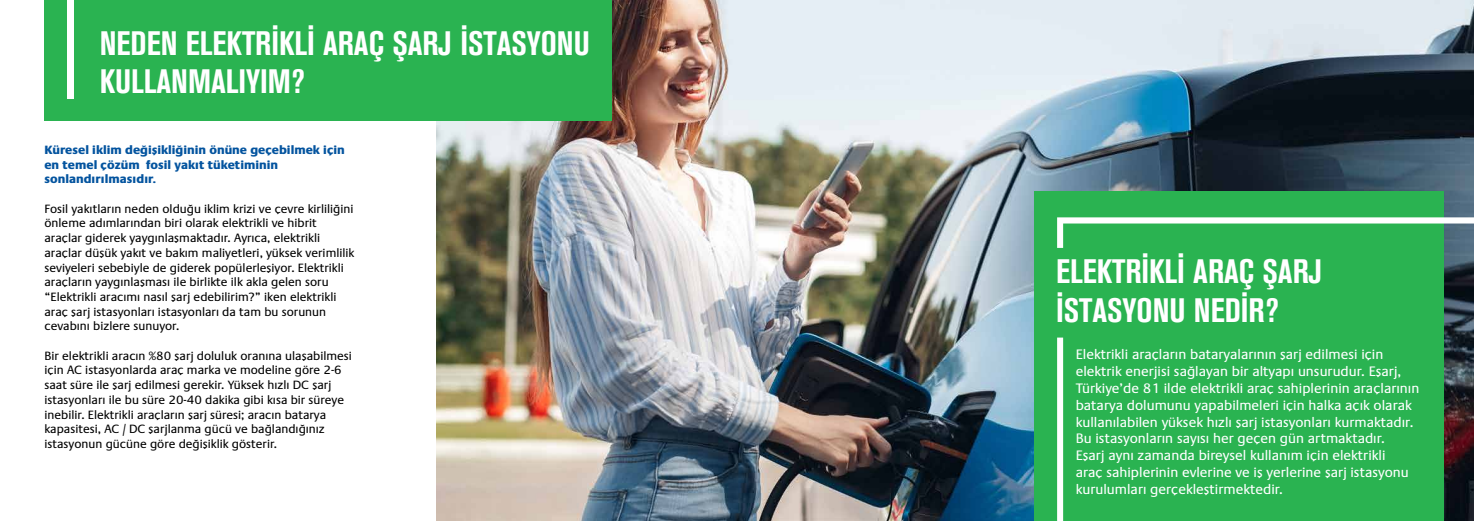
<style>
.page{position:relative;width:1474px;height:521px;background:#fff}
.page>*{position:absolute;margin:0;border:0;box-sizing:border-box;transform-origin:0 0}
.t1{font:33.6px/38.5px "Akzidenz Grotesk BE Bol Cn Ti";color:#fff}
.t2{font:14px/16.8px "Praxis Com";color:#fff}
.t3{font:12.25px/14.7px "Praxis Com";color:#000}
.t4{font:800 12.25px/14.7px "Praxis Com";color:#04549f}
</style>
<div class="page">
<img style="left:437px;top:0;width:1036px;height:521px">
<div style="left:44px;top:0;width:568px;height:120px;background:#2ab351"></div>
<div style="left:68px;top:0;width:6px;height:98px;background:#fff"></div>
<div style="left:1034px;top:191px;width:410px;height:330px;background:#2ab351"></div>
<svg style="left:1057px;top:217px;width:416px;height:304px"></svg>
<h1 class="t1" style="left:100px;top:24px;width:491px">NEDEN ELEKTRİKLİ ARAÇ ŞARJ İSTASYONU<br>KULLANMALIYIM?</h1>
<p class="t4" style="left:44px;top:142px;width:302px">Küresel iklim değişikliğinin önüne geçebilmek için en temel çözüm fosil yakıt tüketiminin sonlandırılmasıdır.</p>
<p class="t3" style="left:44px;top:201px;width:311px">Fosil yakıtların neden olduğu iklim krizi ve çevre kirliliğini önleme adımlarından biri olarak elektrikli ve hibrit araçlar giderek yaygınlaşmaktadır. Ayrıca, elektrikli araçlar düşük yakıt ve bakım maliyetleri, yüksek verimlilik seviyeleri sebebiyle de giderek popülerleşiyor. Elektrikli araçların yaygınlaşması ile birlikte ilk akla gelen soru “Elektrikli aracımı nasıl şarj edebilirim?” iken elektrikli araç şarj istasyonları istasyonları da tam bu sorunun cevabını bizlere sunuyor.</p>
<p class="t3" style="left:44px;top:348px;width:309px">Bir elektrikli aracın %80 şarj doluluk oranına ulaşabilmesi için AC istasyonlarda araç marka ve modeline göre 2-6 saat süre ile şarj edilmesi gerekir. Yüksek hızlı DC şarj istasyonları ile bu süre 20-40 dakika gibi kısa bir süreye inebilir. Elektrikli araçların şarj süresi; aracın batarya kapasitesi, AC / DC şarjlanma gücü ve bağlandığınız istasyonun gücüne göre değişiklik gösterir.</p>
<h1 class="t1" style="left:1056px;top:253px;width:267px">ELEKTRİKLİ ARAÇ ŞARJ<br>İSTASYONU NEDİR?</h1>
<p class="t2" style="left:1075px;top:346px;width:345px">Elektrikli araçların bataryalarının şarj edilmesi için elektrik enerjisi sağlayan bir altyapı unsurudur. Eşarj, Türkiye’de 81 ilde elektrikli araç sahiplerinin araçlarının batarya dolumunu yapabilmeleri için halka açık olarak kullanılabilen yüksek hızlı şarj istasyonları kurmaktadır.<br>Bu istasyonların sayısı her geçen gün artmaktadır.<br>Eşarj aynı zamanda bireysel kullanım için elektrikli<br>araç sahiplerinin evlerine ve iş yerlerine şarj istasyonu kurulumları gerçekleştirmektedir.</p>
</div>
